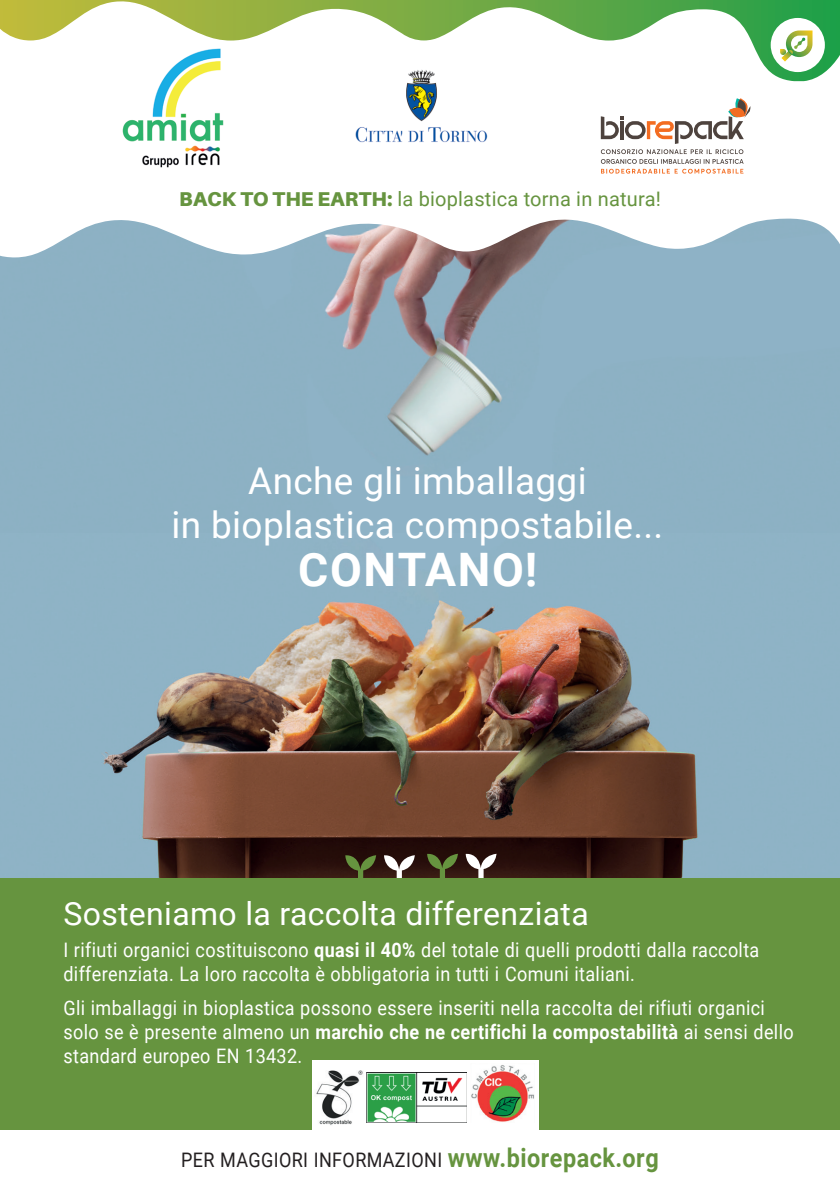
<style>
.page{position:relative;width:840px;height:1191px;background:#fff}
.page>*{position:absolute;margin:0;border:0;box-sizing:border-box;transform-origin:0 0}
.t1{font:700 46.2px "Roboto";letter-spacing:.035em;color:#fff}
.t2{font:37px/44px "Roboto";letter-spacing:.01em;color:#fff;text-align:center}
.t3{font:32px "Roboto";letter-spacing:.01em;color:#fff}
.t4{font:20px/24px "Roboto";letter-spacing:.02em;color:#fff;scale:.9 1}
.t5{font:20px "Roboto";letter-spacing:.01em;color:#66943f}
.t6{font:20px "Roboto";letter-spacing:.02em;color:#231f20;scale:.9 1}
.s1{font-family:"Aileron";font-weight:900}
.s2{font-weight:700}
.s3{font-weight:700;font-size:26px;color:#66943f}
</style>
<div class="page">
<div style="left:0;top:284px;width:839px;height:249px;background:#8db1c4"></div>
<img style="left:0;top:533px;width:839px;height:345px">
<svg style="left:345px;top:853px;width:31px;height:25px"></svg>
<svg style="left:384px;top:853px;width:30px;height:25px"></svg>
<svg style="left:465px;top:852px;width:31px;height:26px"></svg>
<svg style="left:427px;top:852px;width:30px;height:26px"></svg>
<div style="left:0;top:878px;width:839px;height:251px;background:#66943f"></div>
<div style="left:312px;top:1060px;width:226px;height:76px;background:#fff"></div>
<img style="left:471px;top:1065px;width:63px;height:57px">
<img style="left:316px;top:1070px;width:47px;height:55px">
<svg style="left:0;top:218px;width:839px;height:66px;fill:#8eb2c6"></svg>
<svg style="left:0;top:0;width:839px;height:81px"></svg>
<div style="left:770px;top:18px;width:54px;height:54px;background:#fff;border-radius:50%"></div>
<svg style="left:780px;top:30px;width:32px;height:32px"></svg>
<svg style="left:600px;top:98px;width:150px;height:76px"></svg>
<img style="left:114px;top:32px;width:126px;height:136px">
<img style="left:349px;top:67px;width:144px;height:76px">
<img style="left:367px;top:1072px;width:99px;height:50px">
<div style="left:420px;top:1109px;width:42px;height:9px;background:#fff"></div>
<p class="t5" style="left:179px;top:185px;width:483px"><span class="s1">BACK TO THE EARTH:</span> la bioplastica torna in natura!</p>
<h2 class="t2" style="left:171px;top:457px;width:493px">Anche gli imballaggi<br>in bioplastica compostabile...</h2>
<h1 class="t1" style="left:298px;top:537px;width:240px">CONTANO!</h1>
<h3 class="t3" style="left:63px;top:891px;width:526px">Sosteniamo la raccolta differenziata</h3>
<p class="t4" style="left:63px;top:937px;width:774px">I rifiuti organici costituiscono <span class="s2">quasi il 40%</span> del totale di quelli prodotti dalla raccolta differenziata. La loro raccolta è obbligatoria in tutti i Comuni italiani.</p>
<p class="t4" style="left:63px;top:995px;width:812px">Gli imballaggi in bioplastica possono essere inseriti nella raccolta dei rifiuti organici solo se è presente almeno un <span class="s2">marchio che ne certifichi la compostabilità</span> ai sensi dello standard europeo EN 13432.</p>
<p class="t6" style="left:181px;top:1145px;width:531px">PER MAGGIORI INFORMAZIONI <span class="s3">www.biorepack.org</span></p>
</div>
